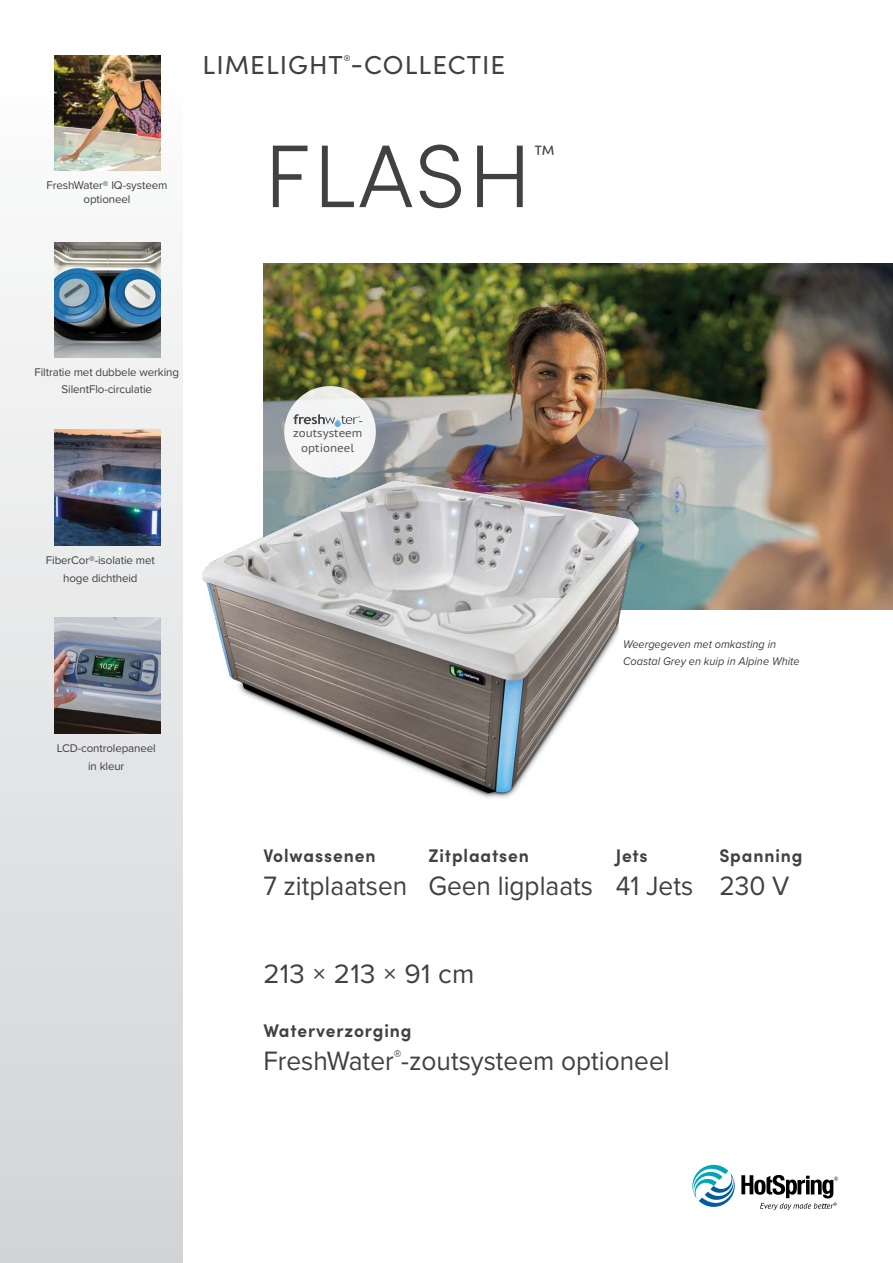
<style>
.page{position:relative;width:893px;height:1263px;background:#fff}
.page>*{position:absolute;margin:0;border:0;box-sizing:border-box;transform-origin:0 0}
.t1{font:300 89.25px "Sofia Pro";letter-spacing:.03em;color:#414042}
.t2{font:27.6px "Proxima Nova";color:#414042;scale:.95 1}
.t3{font:27.6px "Proxima Nova";color:#414042}
.t4{font:26.1px "Sofia Pro";letter-spacing:.04em;color:#414042}
.t5{font:300 22.35px "Sofia Pro";color:#414042}
.t6{font:700 18.3px "Sofia Pro";letter-spacing:.05em;color:#414042;scale:.95 1}
.t7{font:11.85px/14.2px "PT Sans Pro";color:#555656;text-align:center;scale:1.1 1}
.t8{font:11.55px/18.5px "Proxima Nova";letter-spacing:-.01em;color:#414042;text-align:center}
.t9{font:italic 11.55px/16.8px "Proxima Nova";color:#414042;scale:.95 1}
.t10{font:8.4px "Sofia Pro";color:#414042}
</style>
<div class="page">
<svg style="left:692px;top:1164px;width:146px;height:47px"></svg>
<img style="left:263px;top:263px;width:630px;height:347px">
<div style="left:0;top:66px;width:182px;height:1197px;background:linear-gradient(to bottom,#f6f7f7,#d3d4d6)"></div>
<img style="left:55px;top:55px;width:105px;height:115px">
<img style="left:55px;top:242px;width:105px;height:116px">
<img style="left:55px;top:430px;width:105px;height:115px">
<img style="left:55px;top:618px;width:105px;height:115px">
<img style="left:202px;top:470px;width:437px;height:329px">
<div style="left:284px;top:386px;width:92px;height:92px;background:linear-gradient(to right,#f2f3f2,#f1f2f3);border-radius:50%"></div>
<svg style="left:335px;top:419px;width:6px;height:8px"></svg>
<svg style="left:293px;top:414px;width:42px;height:10px"></svg>
<svg style="left:341px;top:415px;width:19px;height:9px"></svg>
<p class="t8" style="left:47px;top:177px;width:122px;line-height:14.1px">FreshWater® IQ-systeem optioneel</p>
<p class="t10" style="left:344px;top:51px;width:8px">®</p>
<h3 class="t4" style="left:203px;top:46px;width:304px">LIMELIGHT -COLLECTIE</h3>
<h1 class="t1" style="left:264px;top:111px;width:270px">FLASH</h1>
<h3 class="t5" style="left:534px;top:137px;width:23px">™</h3>
<p class="t8" style="left:35px;top:363px;width:146px;line-height:17px">Filtratie met dubbele werking<br>SilentFlo-circulatie</p>
<p class="t8" style="left:46px;top:550px;width:110px">FiberCor®-isolatie met hoge dichtheid</p>
<p class="t8" style="left:57px;top:738px;width:101px">LCD-controlepaneel in kleur</p>
<p class="t7" style="left:359px;top:413px;width:6px">-</p>
<p class="t7" style="left:293px;top:426px;width:65px">zoutsysteem optioneel</p>
<p class="t9" style="left:623px;top:635px;width:187px">Weergegeven met omkasting in<br>Coastal Grey en kuip in Alpine White</p>
<h3 class="t6" style="left:263px;top:841px;width:120px">Volwassenen</h3>
<h3 class="t6" style="left:428px;top:841px;width:107px">Zitplaatsen</h3>
<h3 class="t6" style="left:616px;top:841px;width:35px">Jets</h3>
<h3 class="t6" style="left:719px;top:841px;width:89px">Spanning</h3>
<h2 class="t2" style="left:263px;top:865px;width:555px">7 zitplaatsen Geen ligplaats 41 Jets 230 V</h2>
<h2 class="t3" style="left:263px;top:953px;width:213px">213 × 213 × 91 cm</h2>
<h3 class="t6" style="left:263px;top:1016px;width:157px">Waterverzorging</h3>
<h2 class="t2" style="left:263px;top:1040px;width:429px">FreshWater<sup>®</sup>-zoutsysteem optioneel</h2>
</div>
